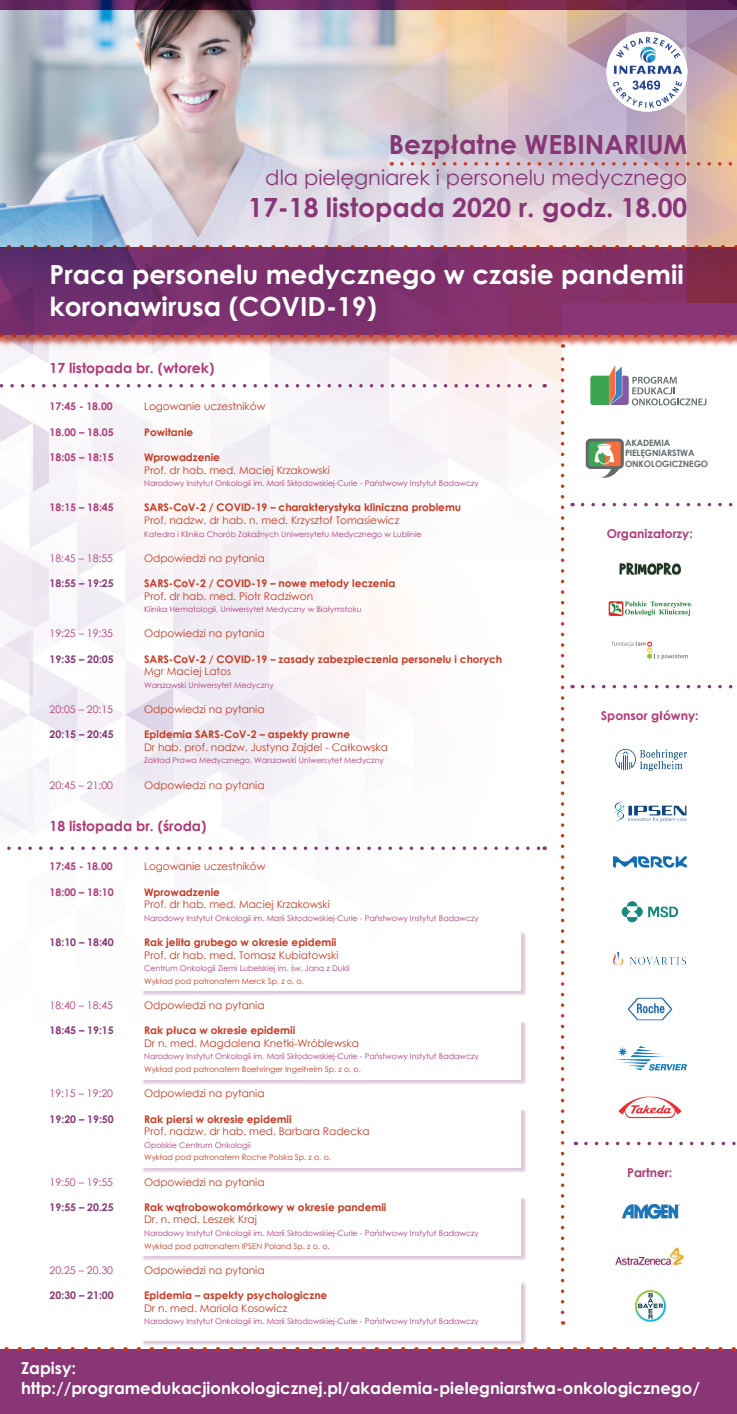
<style>
.page{position:relative;width:737px;height:1414px;background:#fff}
.page>*{position:absolute;margin:0;border:0;box-sizing:border-box;transform-origin:0 0}
.t1{font:700 26.43px/31.7px "Century Gothic";color:#fff}
.t2{font:700 26.43px "Century Gothic";color:#883676}
.t3{font:21px "Century Gothic";color:#883676}
.t4{font:700 16.45px/19.7px "Century Gothic";color:#fff}
.t5{font:700 14px "Century Gothic";color:#b23977}
.t6{font:700 12.25px "Century Gothic";color:#b23977}
.t7{font:10.5px "Century Gothic";color:#c73922}
.t8{font:700 10.5px "Century Gothic";color:#c73922}
.t9{font:10.5px "Century Gothic";color:#b23977}
.t10{font:700 10.5px "Century Gothic";color:#883676}
.t11{font:700 10.5px "Century Gothic";color:#b23977}
.t12{font:700 8.75px/10.5px "Century Gothic";letter-spacing:-.01em;color:#62696c}
.t13{font:7.88px "Century Gothic";color:#b23977}
.t14{font:7.88px "Century Gothic";color:#c73922}
</style>
<div class="page">
<svg style="left:493px;top:10px;width:194px;height:235px;background:#d6c1c9"></svg>
<img style="left:0;top:10px;width:493px;height:235px">
<svg style="left:0;top:0;width:737px;height:10px;background:#62244e"></svg>
<div style="left:0;top:247px;width:737px;height:101px;background:#c73922;opacity:.75"></div>
<svg style="left:0;top:249px;width:737px;height:84px;background:#7b2f6a"></svg>
<svg style="left:0;top:333px;width:737px;height:4px;background:#9c3b59"></svg>
<svg style="left:0;top:245px;width:737px;height:4px;background:#a86e81"></svg>
<img style="left:615px;top:749px;width:71px;height:22px">
<img style="left:613px;top:800px;width:73px;height:22px">
<img style="left:613px;top:856px;width:73px;height:12px">
<img style="left:621px;top:901px;width:58px;height:22px">
<img style="left:613px;top:952px;width:73px;height:13px">
<img style="left:627px;top:997px;width:45px;height:24px">
<img style="left:613px;top:1046px;width:74px;height:25px">
<img style="left:618px;top:1096px;width:63px;height:23px">
<img style="left:622px;top:1204px;width:57px;height:15px">
<img style="left:615px;top:1247px;width:69px;height:19px">
<img style="left:635px;top:1290px;width:31px;height:32px">
<svg style="left:561px;top:344px;width:3px;height:968px"></svg>
<img style="left:619px;top:563px;width:62px;height:12px">
<svg style="left:612px;top:641px;width:75px;height:19px"></svg>
<svg style="left:582px;top:685px;width:151px;height:3px"></svg>
<svg style="left:402px;top:162px;width:335px;height:4px"></svg>
<img style="left:608px;top:601px;width:83px;height:15px">
<svg style="left:590px;top:365px;width:116px;height:40px"></svg>
<svg style="left:585px;top:439px;width:39px;height:39px"></svg>
<svg style="left:582px;top:503px;width:151px;height:3px"></svg>
<svg style="left:586px;top:1142px;width:150px;height:3px"></svg>
<div style="left:0;top:1349px;width:737px;height:65px;background:#883676"></div>
<svg style="left:4px;top:1347px;width:732px;height:4px"></svg>
<img style="left:606px;top:32px;width:81px;height:80px">
<img style="left:0;top:335px;width:561px;height:734px">
<svg style="left:0;top:384px;width:545px;height:3px"></svg>
<div style="left:141px;top:931px;width:386px;height:66px;background:#883676;opacity:.35"></div>
<div style="left:140px;top:931px;width:381px;height:60px;background:#fff"></div>
<div style="left:141px;top:1020px;width:386px;height:65px;background:#883676;opacity:.35"></div>
<div style="left:140px;top:1019px;width:381px;height:60px;background:#fff"></div>
<div style="left:141px;top:1108px;width:386px;height:66px;background:#883676;opacity:.35"></div>
<div style="left:140px;top:1108px;width:381px;height:60px;background:#fff"></div>
<div style="left:141px;top:1196px;width:386px;height:66px;background:#883676;opacity:.35"></div>
<div style="left:140px;top:1195px;width:381px;height:60px;background:#fff"></div>
<svg style="left:0;top:846px;width:545px;height:4px"></svg>
<div style="left:141px;top:1281px;width:386px;height:65px;background:#883676;opacity:.35"></div>
<div style="left:140px;top:1280px;width:381px;height:60px;background:#fff"></div>
<h1 class="t2" style="left:389px;top:124px;width:300px">Bezpłatne WEBINARIUM</h1>
<h2 class="t3" style="left:265px;top:163px;width:423px">dla pielęgniarek i personelu medycznego</h2>
<h1 class="t2" style="left:248px;top:187px;width:440px">17-18 listopada 2020 r. godz. 18.00</h1>
<h1 class="t1" style="left:50px;top:257px;width:635px">Praca personelu medycznego w czasie pandemii koronawirusa (COVID-19)</h1>
<h3 class="t5" style="left:50px;top:357px;width:166px">17 listopada br. (wtorek)</h3>
<h3 class="t11" style="left:50px;top:399px;width:65px">17:45 - 18.00</h3>
<h3 class="t7" style="left:144px;top:399px;width:123px">Logowanie uczestników</h3>
<h3 class="t11" style="left:50px;top:424px;width:66px">18.00 – 18.05</h3>
<h3 class="t8" style="left:144px;top:424px;width:51px">Powitanie</h3>
<h3 class="t11" style="left:50px;top:449px;width:66px">18:05 – 18:15</h3>
<h3 class="t8" style="left:144px;top:449px;width:77px">Wprowadzenie</h3>
<h3 class="t7" style="left:144px;top:462px;width:187px">Prof. dr hab. med. Maciej Krzakowski</h3>
<p class="t13" style="left:144px;top:478px;width:336px">Narodowy Instytut Onkologii im. Marii Skłodowskiej-Curie - Państwowy Instytut Badawczy</p>
<h3 class="t11" style="left:50px;top:499px;width:66px">18:15 – 18:45</h3>
<h3 class="t8" style="left:144px;top:499px;width:318px">SARS-CoV-2 / COVID-19 – charakterystyka kliniczna problemu</h3>
<h3 class="t7" style="left:144px;top:513px;width:256px">Prof. nadzw. dr hab. n. med. Krzysztof Tomasiewicz</h3>
<p class="t13" style="left:144px;top:528px;width:279px">Katedra i Klinika Chorób Zakaźnych Uniwersytetu Medycznego w Lublinie</p>
<h3 class="t9" style="left:50px;top:550px;width:65px">18:45 – 18:55</h3>
<h3 class="t7" style="left:144px;top:550px;width:122px">Odpowiedzi na pytania</h3>
<h3 class="t10" style="left:50px;top:575px;width:66px">18:55 – 19:25</h3>
<h3 class="t8" style="left:144px;top:575px;width:253px">SARS-CoV-2 / COVID-19 – nowe metody leczenia</h3>
<h3 class="t7" style="left:144px;top:588px;width:170px">Prof. dr hab. med. Piotr Radziwon</h3>
<p class="t13" style="left:144px;top:604px;width:219px">Klinika Hematologii, Uniwersytet Medyczny w Białymstoku</p>
<h3 class="t9" style="left:50px;top:626px;width:65px">19:25 – 19:35</h3>
<h3 class="t7" style="left:144px;top:626px;width:122px">Odpowiedzi na pytania</h3>
<h3 class="t10" style="left:50px;top:651px;width:66px">19:35 – 20:05</h3>
<h3 class="t8" style="left:144px;top:651px;width:359px">SARS-CoV-2 / COVID-19 – zasady zabezpieczenia personelu i chorych</h3>
<h3 class="t7" style="left:144px;top:664px;width:88px">Mgr Maciej Latos</h3>
<p class="t13" style="left:144px;top:679px;width:131px">Warszawski Uniwersytet Medyczny</p>
<h3 class="t9" style="left:50px;top:702px;width:65px">20:05 – 20:15</h3>
<h3 class="t7" style="left:144px;top:702px;width:122px">Odpowiedzi na pytania</h3>
<h3 class="t10" style="left:50px;top:726px;width:66px">20:15 – 20:45</h3>
<h3 class="t8" style="left:144px;top:726px;width:207px">Epidemia SARS-CoV-2 – aspekty prawne</h3>
<h3 class="t7" style="left:144px;top:739px;width:245px">Dr hab. prof. nadzw. Justyna Zajdel - Całkowska</h3>
<p class="t13" style="left:144px;top:755px;width:241px">Zakład Prawa Medycznego, Warszawski Uniwersytet Medyczny</p>
<h3 class="t9" style="left:50px;top:777px;width:65px">20:45 – 21:00</h3>
<h3 class="t7" style="left:144px;top:777px;width:122px">Odpowiedzi na pytania</h3>
<h3 class="t5" style="left:50px;top:815px;width:158px">18 listopada br. (środa)</h3>
<h3 class="t11" style="left:50px;top:859px;width:65px">17:45 - 18.00</h3>
<h3 class="t7" style="left:144px;top:859px;width:123px">Logowanie uczestników</h3>
<h3 class="t11" style="left:50px;top:884px;width:66px">18:00 – 18:10</h3>
<h3 class="t8" style="left:144px;top:884px;width:77px">Wprowadzenie</h3>
<h3 class="t7" style="left:144px;top:897px;width:187px">Prof. dr hab. med. Maciej Krzakowski</h3>
<p class="t13" style="left:144px;top:912px;width:336px">Narodowy Instytut Onkologii im. Marii Skłodowskiej-Curie - Państwowy Instytut Badawczy</p>
<h3 class="t10" style="left:50px;top:934px;width:66px">18:10 – 18:40</h3>
<h3 class="t8" style="left:144px;top:934px;width:194px">Rak jelita grubego w okresie epidemii</h3>
<h3 class="t7" style="left:144px;top:947px;width:196px">Prof. dr hab. med. Tomasz Kubiatowski</h3>
<p class="t13" style="left:144px;top:963px;width:207px">Centrum Onkologii Ziemi Lubelskiej im. św. Jana z Dukli</p>
<p class="t14" style="left:144px;top:975px;width:161px">Wykład pod patronatem Merck Sp. z o. o.</p>
<h3 class="t9" style="left:50px;top:998px;width:65px">18:40 – 18:45</h3>
<h3 class="t7" style="left:144px;top:998px;width:122px">Odpowiedzi na pytania</h3>
<h3 class="t10" style="left:50px;top:1022px;width:66px">18:45 – 19:15</h3>
<h3 class="t8" style="left:144px;top:1022px;width:152px">Rak płuca w okresie epidemii</h3>
<h3 class="t7" style="left:144px;top:1036px;width:216px">Dr n. med. Magdalena Knetki-Wróblewska</h3>
<p class="t13" style="left:144px;top:1051px;width:336px">Narodowy Instytut Onkologii im. Marii Skłodowskiej-Curie - Państwowy Instytut Badawczy</p>
<p class="t14" style="left:144px;top:1064px;width:218px">Wykład pod patronatem Boehringer Ingelheim Sp. z o. o.</p>
<h3 class="t9" style="left:50px;top:1086px;width:65px">19:15 – 19:20</h3>
<h3 class="t7" style="left:144px;top:1086px;width:122px">Odpowiedzi na pytania</h3>
<h3 class="t10" style="left:50px;top:1111px;width:66px">19:20 – 19:50</h3>
<h3 class="t8" style="left:144px;top:1111px;width:149px">Rak piersi w okresie epidemii</h3>
<h3 class="t7" style="left:144px;top:1124px;width:227px">Prof. nadzw. dr hab. med. Barbara Radecka</h3>
<p class="t13" style="left:144px;top:1139px;width:108px">Opolskie Centrum Onkologii</p>
<p class="t14" style="left:144px;top:1152px;width:188px">Wykład pod patronatem Roche Polska Sp. z o. o.</p>
<h3 class="t9" style="left:50px;top:1174px;width:65px">19:50 – 19:55</h3>
<h3 class="t7" style="left:144px;top:1174px;width:122px">Odpowiedzi na pytania</h3>
<h3 class="t10" style="left:50px;top:1199px;width:66px">19:55 – 20.25</h3>
<h3 class="t8" style="left:144px;top:1199px;width:244px">Rak wątrobowokomórkowy w okresie pandemii</h3>
<h3 class="t7" style="left:144px;top:1212px;width:114px">Dr. n. med. Leszek Kraj</h3>
<p class="t13" style="left:144px;top:1227px;width:336px">Narodowy Instytut Onkologii im. Marii Skłodowskiej-Curie - Państwowy Instytut Badawczy</p>
<p class="t14" style="left:144px;top:1240px;width:187px">Wykład pod patronatem IPSEN Poland Sp. z o. o.</p>
<h3 class="t9" style="left:50px;top:1262px;width:65px">20.25 – 20.30</h3>
<h3 class="t7" style="left:144px;top:1262px;width:122px">Odpowiedzi na pytania</h3>
<h3 class="t10" style="left:50px;top:1287px;width:66px">20:30 – 21:00</h3>
<h3 class="t8" style="left:144px;top:1287px;width:185px">Epidemia – aspekty psychologiczne</h3>
<h3 class="t7" style="left:144px;top:1300px;width:145px">Dr n. med. Mariola Kosowicz</h3>
<p class="t13" style="left:144px;top:1316px;width:336px">Narodowy Instytut Onkologii im. Marii Skłodowskiej-Curie - Państwowy Instytut Badawczy</p>
<p class="t12" style="left:625px;top:437px;width:85px">AKADEMIA<br>PIELĘGNIARSTWA<br>ONKOLOGICZNEGO</p>
<h3 class="t6" style="left:606px;top:524px;width:87px">Organizatorzy:</h3>
<h3 class="t6" style="left:601px;top:706px;width:99px">Sponsor główny:</h3>
<h3 class="t6" style="left:627px;top:1163px;width:47px">Partner:</h3>
<h3 class="t4" style="left:21px;top:1358px;width:680px">Zapisy: http://programedukacjionkologicznej.pl/akademia-pielegniarstwa-onkologicznego/</h3>
</div>
